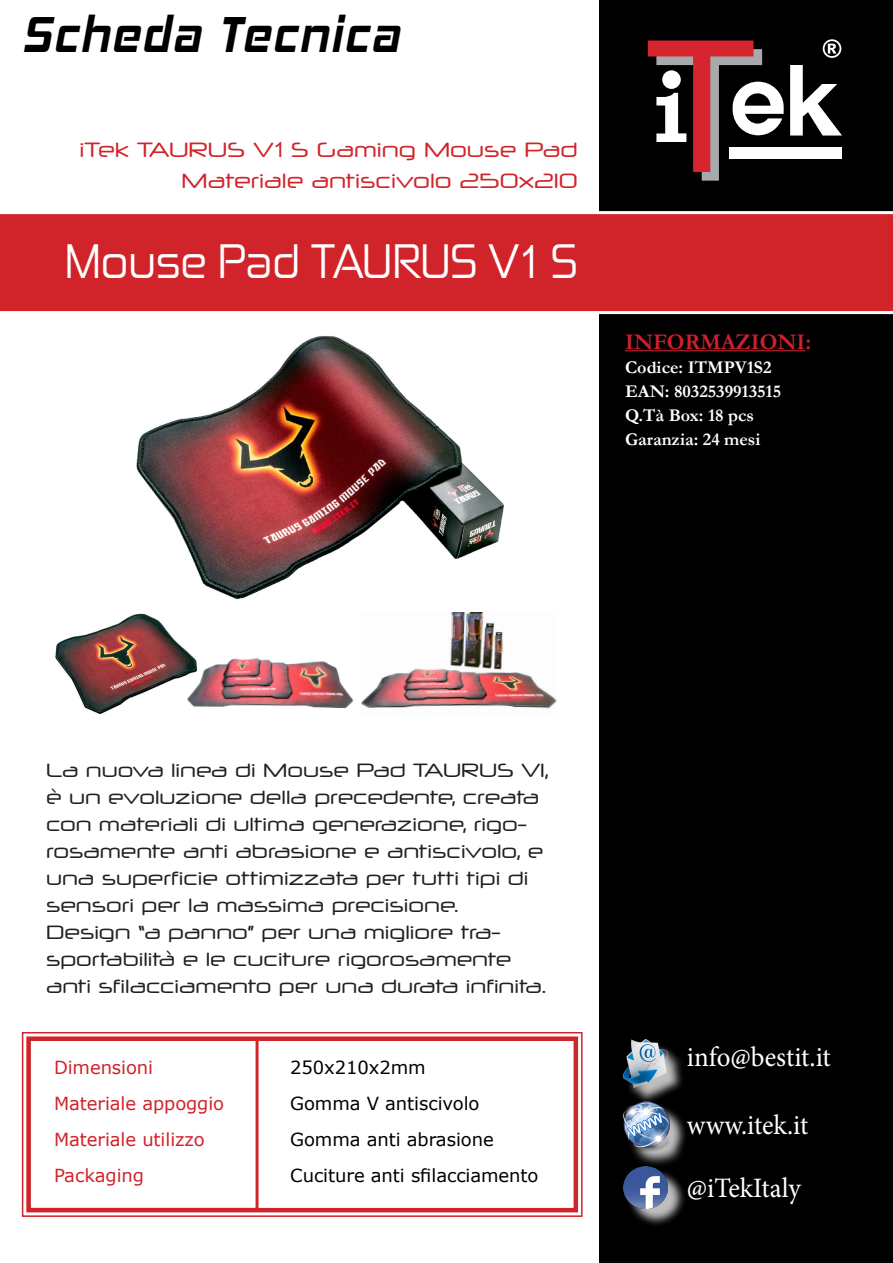
<style>
.page{position:relative;width:893px;height:1263px;background:#fff}
.page>*{position:absolute;margin:0;border:0;box-sizing:border-box;transform-origin:0 0}
.t1{font:italic 700 50.85px "Hemi Head Rg";letter-spacing:.05em;color:#000;scale:.88 1}
.t2{font:45px "Zekton Rg";color:#fff}
.t3{font:28.05px "Minion Pro";letter-spacing:-.005em;color:#fff;scale:.96 1}
.t4{font:700 22.5px "Garamond";color:#cd202e}
.t5{font:21px/31.5px "Neuropol X Rg";color:#d1232a;text-align:right}
.t6{font:19.5px/27px "Neuropol X Rg";color:#231f20}
.t7{font:18px/36px "Verdana";letter-spacing:-.005em;color:#000}
.t8{font:700 18px/24px "Garamond";color:#fff}
.t9{font:18px/36px "Verdana";letter-spacing:-.005em;color:#d1232a}
.s1{font-family:"Arial"}
.s2{font-family:"Arial Narrow"}
</style>
<div class="page">
<div style="left:599px;top:1px;width:294px;height:1262px;background:#000"></div>
<div style="left:0;top:211px;width:893px;height:103px;background:#d1232a"></div>
<div style="left:730px;top:148px;width:112px;height:11px;background:#fff"></div>
<svg style="left:790px;top:65px;width:52px;height:71px"></svg>
<svg style="left:823px;top:39px;width:18px;height:19px"></svg>
<svg style="left:648px;top:41px;width:136px;height:140px"></svg>
<img style="left:136px;top:335px;width:368px;height:265px">
<hr style="left:625px;top:350px;width:180px;height:1px;background:#cd202e">
<div style="left:626px;top:1169px;width:60px;height:58px;background:#fff;opacity:.75"></div>
<img style="left:624px;top:1169px;width:44px;height:39px">
<div style="left:626px;top:1104px;width:61px;height:65px;background:#fff;opacity:.75"></div>
<img style="left:622px;top:1105px;width:51px;height:47px">
<div style="left:626px;top:1043px;width:60px;height:62px;background:#fff;opacity:.75"></div>
<img style="left:622px;top:1039px;width:51px;height:48px">
<svg style="left:21px;top:1032px;width:562px;height:185px"></svg>
<div style="left:26px;top:1036px;width:552px;height:176px;border:4px solid #d1232a"></div>
<div style="left:27px;top:1038px;width:232px;height:173px;border:3px solid #d1232a"></div>
<img style="left:55px;top:613px;width:132px;height:102px">
<img style="left:361px;top:612px;width:195px;height:97px">
<img style="left:187px;top:651px;width:167px;height:58px">
<h1 class="t1" style="left:22px;top:4px;width:430px">Scheda Tecnica</h1>
<p class="t5" style="left:79px;top:133px;width:500px">iTek TAURUS V<span class="s1">1</span> S Gaming Mouse Pad<br>Materiale antiscivolo 250x210</p>
<h2 class="t2" style="left:65px;top:233px;width:514px">Mouse Pad TAURUS V<span class="s2">1</span> S</h2>
<p class="t4" style="left:625px;top:327px;width:188px">INFORMAZIONI:</p>
<p class="t8" style="left:625px;top:355px;width:158px">Codice: ITMPV1S2<br>EAN: 8032539913515<br>Q.Tà Box: 18 pcs<br>Garanzia: 24 mesi</p>
<p class="t6" style="left:46px;top:756px;width:504px">La nuova linea di Mouse Pad TAURUS V1, è un evoluzione della precedente, creata con materiali di ultima generazione, rigo&shy;rosamente anti abrasione e antiscivolo, e una superficie ottimizzata per tutti tipi di sensori per la massima precisione.<br>Design “a panno” per una migliore tra&shy;sportabilità e le cuciture rigorosamente anti sfilacciamento per una durata infinita.</p>
<p class="t9" style="left:54px;top:1049px;width:172px">Dimensioni<br>Materiale appoggio<br>Materiale utilizzo<br>Packaging</p>
<p class="t7" style="left:290px;top:1049px;width:250px">250x210x2mm<br>Gomma V antiscivolo<br>Gomma anti abrasione<br>Cuciture anti sfilacciamento</p>
<h3 class="t3" style="left:687px;top:1038px;width:151px">info@bestit.it</h3>
<h3 class="t3" style="left:687px;top:1106px;width:128px">www.itek.it</h3>
<h3 class="t3" style="left:687px;top:1170px;width:120px">@iTekItaly</h3>
</div>
